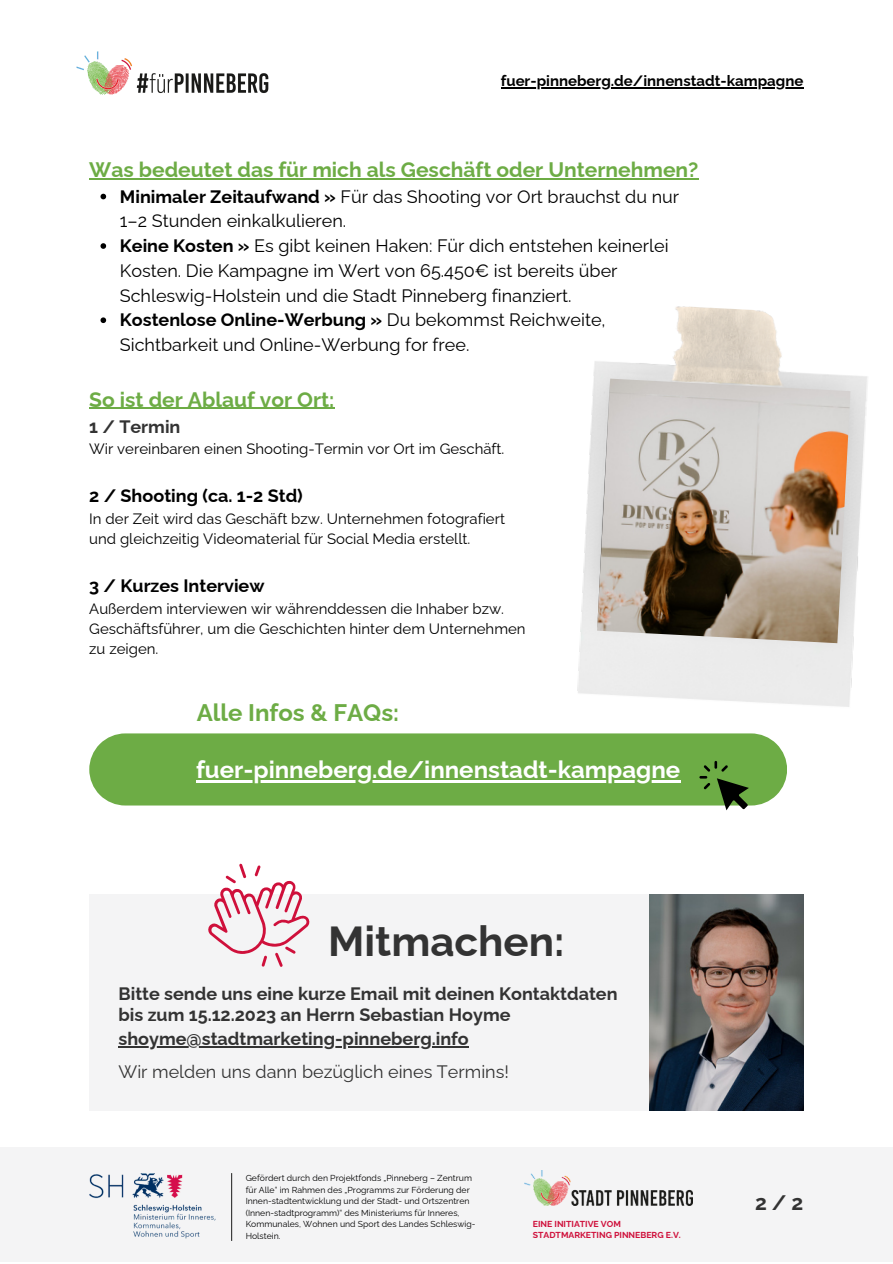
<style>
.page{position:relative;width:893px;height:1264px;background:#fff}
.page>*{position:absolute;margin:0;border:0;box-sizing:border-box;transform-origin:0 0}
.t1{font:700 42px "Raleway";color:#333}
.t2{font:700 24px "Raleway";color:#fff}
.t3{font:700 24px "Raleway";color:#6dac45}
.t4{font:700 21px "Raleway";color:#6dac45}
.t5{font:700 21px "Raleway";color:#333}
.t6{font:18px/24.8px "Raleway";color:#000}
.t7{font:700 18px "Raleway";color:#333}
.t8{font:700 18px "Raleway";color:#000}
.t9{font:18px "Raleway";color:#333}
.t10{font:15px/20.2px "Raleway";color:#000}
.t11{font:700 15px "Raleway";color:#000}
.t12{font:8.7px/11.6px "Raleway";color:#000}
.t13{font:700 8.7px/11.6px "Raleway";color:#cf103b}
.s1{font-weight:700}
</style>
<div class="page">
<div style="left:0;top:1147px;width:892px;height:115px;background:#f4f4f5"></div>
<div style="left:89px;top:733px;width:698px;height:72px;background:#6dac45"></div>
<hr style="left:196px;top:780px;width:484px;height:3px;background:#fff">
<svg style="left:699px;top:761px;width:49px;height:49px;background:#5c8742"></svg>
<img style="left:76px;top:51px;width:193px;height:44px">
<svg style="left:100px;top:194px;width:6px;height:5px"></svg>
<svg style="left:100px;top:243px;width:6px;height:6px"></svg>
<svg style="left:100px;top:317px;width:6px;height:6px"></svg>
<hr style="left:89px;top:178px;width:609px;height:1px;background:#6dac45">
<img style="left:577px;top:306px;width:291px;height:401px">
<img style="left:597px;top:378px;width:253px;height:265px">
<img style="left:89px;top:1173px;width:127px;height:66px">
<img style="left:524px;top:1170px;width:168px;height:35px">
<hr style="left:89px;top:408px;width:245px;height:1px;background:#6dac45">
<div style="left:89px;top:894px;width:714px;height:216px;background:#f4f4f5"></div>
<svg style="left:208px;top:863px;width:102px;height:103px"></svg>
<img style="left:649px;top:894px;width:154px;height:216px">
<hr style="left:118px;top:1046px;width:351px;height:1px;background:#333">
<hr style="left:501px;top:87px;width:302px;height:2px;background:#000">
<hr style="left:231px;top:1173px;width:1px;height:67px;background:#333">
<p class="t11" style="left:501px;top:72px;width:304px">fuer-pinneberg.de/innenstadt-kampagne</p>
<p class="t4" style="left:89px;top:157px;width:610px">Was bedeutet das für mich als Geschäft oder Unternehmen?</p>
<p class="t6" style="left:120px;top:184px;width:560px"><span class="s1">Minimaler Zeitaufwand »</span> Für das Shooting vor Ort brauchst du nur<br>1–2 Stunden einkalkulieren.</p>
<p class="t6" style="left:120px;top:233px;width:550px"><span class="s1">Keine Kosten »</span> Es gibt keinen Haken: Für dich entstehen keinerlei<br>Kosten. Die Kampagne im Wert von 65.450€ ist bereits über<br>Schleswig-Holstein und die Stadt Pinneberg finanziert.</p>
<p class="t6" style="left:120px;top:308px;width:487px"><span class="s1">Kostenlose Online-Werbung »</span> Du bekommst Reichweite,<br>Sichtbarkeit und Online-Werbung for free.</p>
<p class="t4" style="left:89px;top:387px;width:247px">So ist der Ablauf vor Ort:</p>
<p class="t7" style="left:89px;top:416px;width:93px">1 / Termin</p>
<p class="t10" style="left:89px;top:438px;width:416px">Wir vereinbaren einen Shooting-Termin vor Ort im Geschäft.</p>
<p class="t8" style="left:89px;top:485px;width:215px">2 / Shooting (ca. 1-2 Std)</p>
<p class="t10" style="left:89px;top:508px;width:417px">In der Zeit wird das Geschäft bzw. Unternehmen fotografiert und gleichzeitig Videomaterial für Social Media erstellt.</p>
<p class="t8" style="left:89px;top:575px;width:177px">3 / Kurzes Interview</p>
<p class="t10" style="left:89px;top:598px;width:438px">Außerdem interviewen wir währenddessen die Inhaber bzw.<br>Geschäftsführer, um die Geschichten hinter dem Unternehmen zu zeigen.</p>
<p class="t3" style="left:197px;top:698px;width:204px">Alle Infos &amp; FAQs:</p>
<p class="t2" style="left:196px;top:755px;width:485px">fuer-pinneberg.de/innenstadt-kampagne</p>
<p class="t1" style="left:328px;top:916px;width:238px">Mitmachen:</p>
<p class="t7" style="left:118px;top:983px;width:500px">Bitte sende uns eine kurze Email mit deinen Kontaktdaten</p>
<p class="t7" style="left:118px;top:1004px;width:393px">bis zum 15.12.2023 an Herrn Sebastian Hoyme</p>
<p class="t7" style="left:118px;top:1028px;width:352px">shoyme@stadtmarketing-pinneberg.info</p>
<p class="t9" style="left:118px;top:1060px;width:392px">Wir melden uns dann bezüglich eines Termins!</p>
<p class="t12" style="left:246px;top:1172px;width:231px">Gefördert durch den Projektfonds „Pinneberg – Zentrum für Alle“ im Rahmen des „Programms zur Förderung der Innen-stadtentwicklung und der Stadt- und Ortszentren (Innen-stadtprogramm)“ des Ministeriums für Inneres, Kommunales, Wohnen und Sport des Landes Schleswig-Holstein.</p>
<p class="t13" style="left:533px;top:1217px;width:149px">EINE INITIATIVE VOM<br>STADTMARKETING PINNEBERG E.V.</p>
<p class="t5" style="left:755px;top:1190px;width:50px">2/2</p>
</div>
